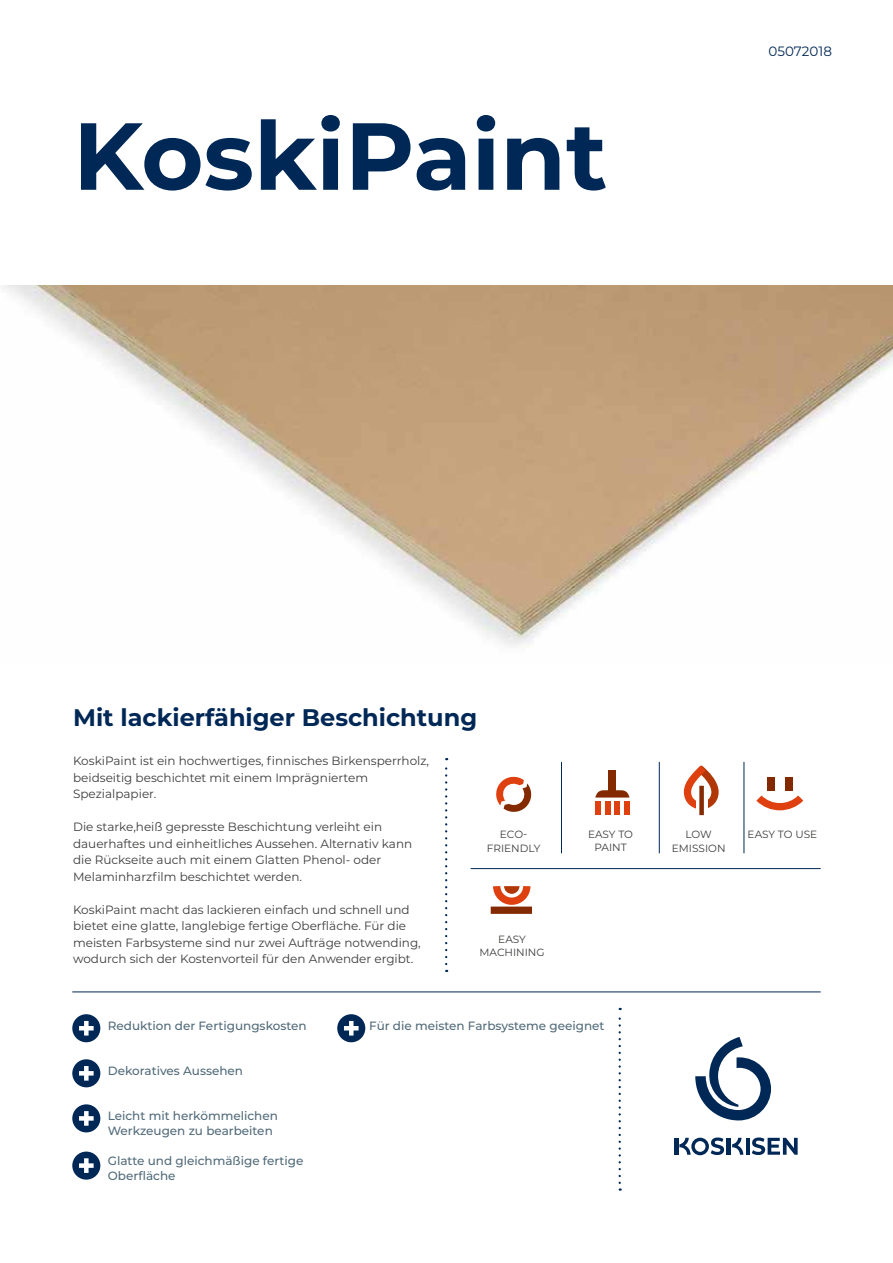
<style>
.page{position:relative;width:893px;height:1263px;background:#fff}
.page>*{position:absolute;margin:0;border:0;box-sizing:border-box;transform-origin:0 0}
.t1{font:700 94.95px "Montserrat";color:#002856}
.t2{font:700 24px "Montserrat";color:#002856}
.t3{font:13.5px "Montserrat";color:#002856}
.t4{font:12px/16.5px "Montserrat";color:#3c3c3b}
.t5{font:500 12px/15px "Montserrat";color:#516a79}
.t6{font:10.5px/13.5px "Montserrat";color:#3c3c3b;text-align:center}
</style>
<div class="page">
<img style="left:3px;top:286px;width:890px;height:360px">
<hr style="left:746px;top:1138px;width:3px;height:17px;background:#002856">
<hr style="left:674px;top:1138px;width:4px;height:17px;background:#002856">
<hr style="left:727px;top:1138px;width:4px;height:17px;background:#002856">
<svg style="left:752px;top:1137px;width:46px;height:18px"></svg>
<svg style="left:679px;top:1137px;width:45px;height:18px"></svg>
<svg style="left:732px;top:1138px;width:11px;height:17px"></svg>
<svg style="left:695px;top:1037px;width:76px;height:83px"></svg>
<svg style="left:445px;top:758px;width:2px;height:206px"></svg>
<svg style="left:619px;top:1008px;width:2px;height:183px"></svg>
<div style="left:72px;top:1014px;width:28px;height:28px;background:#002856;border-radius:50%"></div>
<div style="left:84px;top:1021px;width:5px;height:14px;background:#fff"></div>
<hr style="left:79px;top:1026px;width:15px;height:4px;background:#fff">
<div style="left:337px;top:1014px;width:28px;height:28px;background:#002856;border-radius:50%"></div>
<hr style="left:349px;top:1021px;width:4px;height:14px;background:#fff">
<hr style="left:344px;top:1026px;width:15px;height:4px;background:#fff">
<div style="left:72px;top:1059px;width:28px;height:28px;background:#002856;border-radius:50%"></div>
<div style="left:84px;top:1066px;width:5px;height:14px;background:#fff"></div>
<svg style="left:79px;top:1071px;width:15px;height:4px"></svg>
<div style="left:72px;top:1104px;width:28px;height:28px;background:#002856;border-radius:50%"></div>
<div style="left:84px;top:1111px;width:5px;height:15px;background:#fff"></div>
<div style="left:79px;top:1116px;width:15px;height:5px;background:#fff"></div>
<div style="left:72px;top:1151px;width:28px;height:28px;background:#002856;border-radius:50%"></div>
<div style="left:84px;top:1158px;width:5px;height:15px;background:#fff"></div>
<div style="left:79px;top:1163px;width:15px;height:5px;background:#fff"></div>
<hr style="left:72px;top:991px;width:749px;height:1px;background:#002856">
<hr style="left:471px;top:868px;width:350px;height:1px;background:#002856">
<hr style="left:561px;top:762px;width:1px;height:91px;background:#002856">
<hr style="left:659px;top:762px;width:1px;height:91px;background:#002856">
<hr style="left:744px;top:762px;width:1px;height:91px;background:#002856">
<div style="left:491px;top:906px;width:41px;height:8px;background:#832a00"></div>
<svg style="left:490px;top:886px;width:42px;height:22px"></svg>
<svg style="left:683px;top:765px;width:36px;height:44px"></svg>
<div style="left:696px;top:798px;width:11px;height:13px;background:#fff"></div>
<div style="left:699px;top:786px;width:5px;height:29px;background:#832a00"></div>
<svg style="left:496px;top:776px;width:36px;height:36px"></svg>
<div style="left:767px;top:777px;width:7px;height:14px;background:#832a00"></div>
<div style="left:785px;top:777px;width:8px;height:14px;background:#832a00"></div>
<svg style="left:756px;top:795px;width:47px;height:15px"></svg>
<div style="left:596px;top:801px;width:5px;height:14px;background:#de410f"></div>
<div style="left:605px;top:801px;width:5px;height:14px;background:#de410f"></div>
<div style="left:614px;top:801px;width:6px;height:14px;background:#de410f"></div>
<div style="left:624px;top:801px;width:5px;height:14px;background:#de410f"></div>
<svg style="left:595px;top:790px;width:34px;height:7px"></svg>
<div style="left:609px;top:771px;width:7px;height:23px;background:#832a00"></div>
<h1 class="t1" style="left:73px;top:88px;width:536px">KoskiPaint</h1>
<p class="t3" style="left:769px;top:42px;width:65px">05072018</p>
<h2 class="t2" style="left:73px;top:700px;width:406px">Mit lackierfähiger Beschichtung</h2>
<p class="t4" style="left:73px;top:752px;width:358px">KoskiPaint ist ein hochwertiges, finnisches Birkensperrholz, beidseitig beschichtet mit einem Imprägniertem<br>Spezialpapier.</p>
<p class="t4" style="left:73px;top:818px;width:341px">Die starke,heiß gepresste Beschichtung verleiht ein dauerhaftes und einheitliches Aussehen. Alternativ kann die Rückseite auch mit einem Glatten Phenol- oder Melaminharzfilm beschichtet werden.</p>
<p class="t4" style="left:73px;top:901px;width:349px">KoskiPaint macht das lackieren einfach und schnell und bietet eine glatte, langlebige fertige Oberfläche. Für die meisten Farbsysteme sind nur zwei Aufträge notwending, wodurch sich der Kostenvorteil für den Anwender ergibt.</p>
<p class="t6" style="left:487px;top:827px;width:55px">ECO-<br>FRIENDLY</p>
<p class="t6" style="left:588px;top:827px;width:47px">EASY TO</p>
<p class="t6" style="left:748px;top:827px;width:71px">EASY TO USE</p>
<p class="t6" style="left:672px;top:827px;width:55px">LOW<br>EMISSION</p>
<p class="t6" style="left:594px;top:840px;width:34px">PAINT</p>
<p class="t6" style="left:480px;top:932px;width:67px">EASY<br>MACHINING</p>
<p class="t5" style="left:108px;top:1018px;width:200px">Reduktion der Fertigungskosten</p>
<p class="t5" style="left:108px;top:1063px;width:137px">Dekoratives Aussehen</p>
<p class="t5" style="left:108px;top:1108px;width:172px">Leicht mit herkömmelichen<br>Werkzeugen zu bearbeiten</p>
<p class="t5" style="left:108px;top:1153px;width:197px">Glatte und gleichmäßige fertige<br>Oberfläche</p>
<p class="t5" style="left:369px;top:1018px;width:237px">Für die meisten Farbsysteme geeignet</p>
</div>
